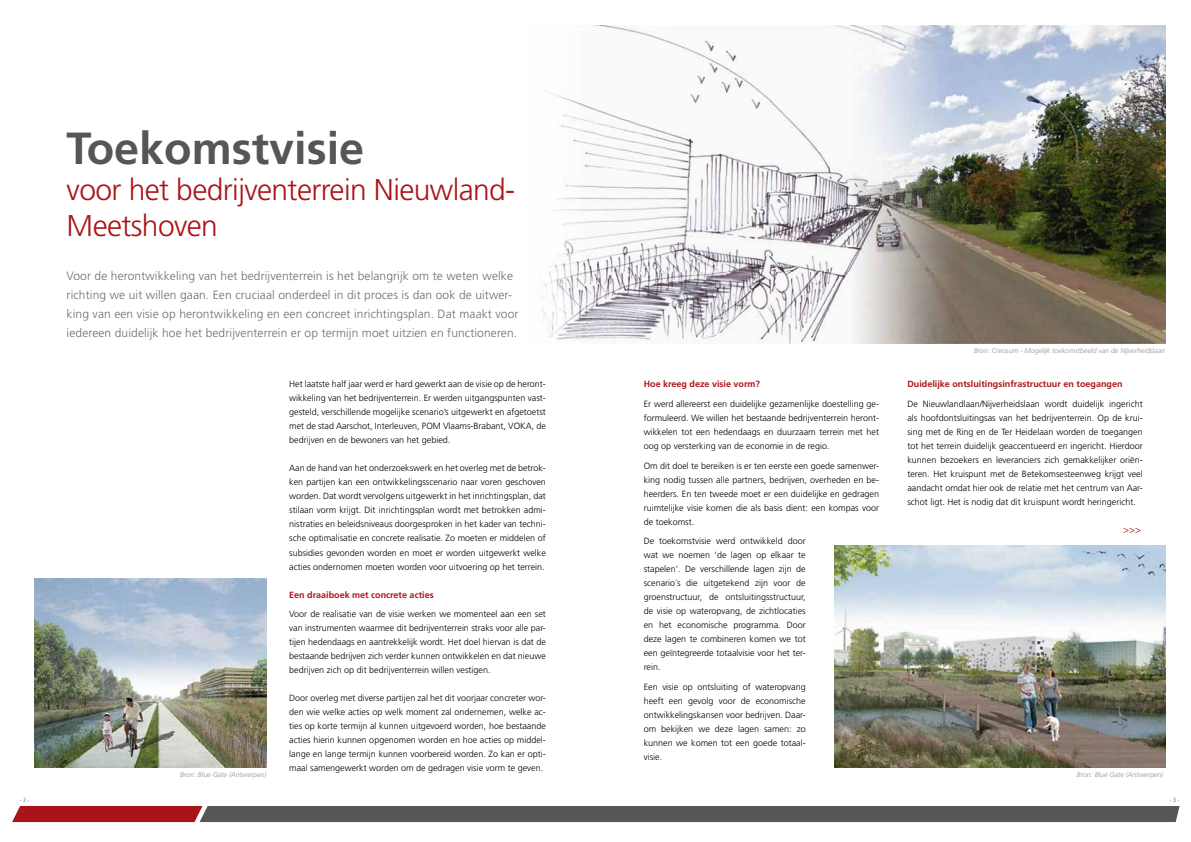
<style>
.page{position:relative;width:1191px;height:842px;background:#fff}
.page>*{position:absolute;margin:0;border:0;box-sizing:border-box;transform-origin:0 0}
.t1{font:700 45px "Frutiger";color:#565655}
.t2{font:300 30px/36px "Frutiger";letter-spacing:-.02em;color:#aa1418}
.t3{font:300 12px/19px "Frutiger";letter-spacing:.01em;color:#6e6e6e}
.t4{font:300 10px "Frutiger";color:#aa1418}
.t5{font:300 9px/14px "Frutiger";color:#000;text-align:justify}
.t6{font:700 9px "Frutiger";color:#aa1418}
.t7{font:italic 300 7px "Frutiger";color:#919291}
</style>
<div class="page">
<svg style="left:12px;top:806px;width:1167px;height:16px;background:#644d4c"></svg>
<img style="left:542px;top:26px;width:623px;height:317px">
<img style="left:34px;top:579px;width:232px;height:188px">
<img style="left:834px;top:545px;width:331px;height:222px">
<h1 class="t1" style="left:67px;top:122px;width:299px">Toekomstvisie</h1>
<h2 class="t2" style="left:67px;top:172px;width:450px">voor het bedrijventerrein Nieuwland-<br>Meetshoven</h2>
<p class="t3" style="left:67px;top:266px;width:453px">Voor de herontwikkeling van het bedrijventerrein is het belangrijk om te weten welke richting we uit willen gaan. Een cruciaal onderdeel in dit proces is dan ook de uitwer&shy;king van een visie op herontwikkeling en een concreet inrichtingsplan. Dat maakt voor iedereen duidelijk hoe het bedrijventerrein er op termijn moet uitzien en functioneren.</p>
<p class="t7" style="left:974px;top:347px;width:192px">Bron: Creosum - Mogelijk toekomstbeeld van de Nijverheidslaan</p>
<p class="t6" style="left:907px;top:379px;width:217px">Duidelijke ontsluitingsinfrastructuur en toegangen</p>
<p class="t5" style="left:907px;top:397px;width:237px">De Nieuwlandlaan/Nijverheidslaan wordt duidelijk ingericht als hoofdontsluitingsas van het bedrijventerrein. Op de krui&shy;sing met de Ring en de Ter Heidelaan worden de toegangen tot het terrein duidelijk geaccentueerd en ingericht. Hierdoor kunnen bezoekers en leveranciers zich gemakkelijker oriën&shy;teren. Het kruispunt met de Betekomsesteenweg krijgt veel aandacht omdat hier ook de relatie met het centrum van Aar&shy;schot ligt. Het is nodig dat dit kruispunt wordt heringericht.</p>
<p class="t5" style="left:289px;top:377px;width:258px">Het laatste half jaar werd er hard gewerkt aan de visie op de heront&shy;wikkeling van het bedrijventerrein. Er werden uitgangspunten vast&shy;gesteld, verschillende mogelijke scenario’s uitgewerkt en afgetoetst met de stad Aarschot, Interleuven, POM Vlaams-Brabant, VOKA, de bedrijven en de bewoners van het gebied.</p>
<p class="t5" style="left:289px;top:461px;width:258px">Aan de hand van het onderzoekswerk en het overleg met de betrok&shy;ken partijen kan een ontwikkelingsscenario naar voren geschoven worden. Dat wordt vervolgens uitgewerkt in het inrichtingsplan, dat stilaan vorm krijgt. Dit inrichtingsplan wordt met betrokken admi&shy;nistraties en beleidsniveaus doorgesproken in het kader van techni&shy;sche optimalisatie en concrete realisatie. Zo moeten er middelen of subsidies gevonden worden en moet er worden uitgewerkt welke acties ondernomen moeten worden voor uitvoering op het terrein.</p>
<p class="t6" style="left:289px;top:589px;width:146px">Een draaiboek met concrete acties</p>
<p class="t5" style="left:289px;top:607px;width:258px">Voor de realisatie van de visie werken we momenteel aan een set van instrumenten waarmee dit bedrijventerrein straks voor alle par&shy;tijen hedendaags en aantrekkelijk wordt. Het doel hiervan is dat de bestaande bedrijven zich verder kunnen ontwikkelen en dat nieuwe bedrijven zich op dit bedrijventerrein willen vestigen.</p>
<p class="t5" style="left:289px;top:691px;width:258px">Door overleg met diverse partijen zal het dit voorjaar concreter wor&shy;den wie welke acties op welk moment zal ondernemen, welke ac&shy;ties op korte termijn al kunnen uitgevoerd worden, hoe bestaande acties hierin kunnen opgenomen worden en hoe acties op middel&shy;lange en lange termijn kunnen voorbereid worden. Zo kan er opti&shy;maal samengewerkt worden om de gedragen visie vorm te geven.</p>
<p class="t6" style="left:643px;top:379px;width:118px">Hoe kreeg deze visie vorm?</p>
<p class="t5" style="left:643px;top:397px;width:237px">Er werd allereerst een duidelijke gezamenlijke doestelling ge&shy;formuleerd. We willen het bestaande bedrijventerrein heront&shy;wikkelen tot een hedendaags en duurzaam terrein met het oog op versterking van de economie in de regio.</p>
<p class="t5" style="left:643px;top:459px;width:237px">Om dit doel te bereiken is er ten eerste een goede samenwer&shy;king nodig tussen alle partners, bedrijven, overheden en be&shy;heerders. En ten tweede moet er een duidelijke en gedragen ruimtelijke visie komen die als basis dient: een kompas voor de toekomst.</p>
<p class="t5" style="left:643px;top:534px;width:163px">De toekomstvisie werd ontwikkeld door wat we noemen ‘de lagen op elkaar te stapelen’. De verschillende lagen zijn de scenario´s die uitgetekend zijn voor de groenstructuur, de ontsluitingsstructuur, de visie op wateropvang, de zichtlocaties en het economische programma. Door deze lagen te combineren komen we tot een geïntegreerde totaalvisie voor het ter&shy;rein.</p>
<p class="t5" style="left:643px;top:680px;width:163px">Een visie op ontsluiting of wateropvang heeft een gevolg voor de economische ontwikkelingskansen voor bedrijven. Daar&shy;om bekijken we deze lagen samen: zo kunnen we komen tot een goede totaal&shy;visie.</p>
<p class="t4" style="left:1123px;top:524px;width:19px">&gt;&gt;&gt;</p>
<p class="t7" style="left:180px;top:770px;width:88px">Bron: Blue Gate (Antwerpen)</p>
<p class="t7" style="left:1076px;top:770px;width:88px">Bron: Blue Gate (Antwerpen)</p>
</div>
